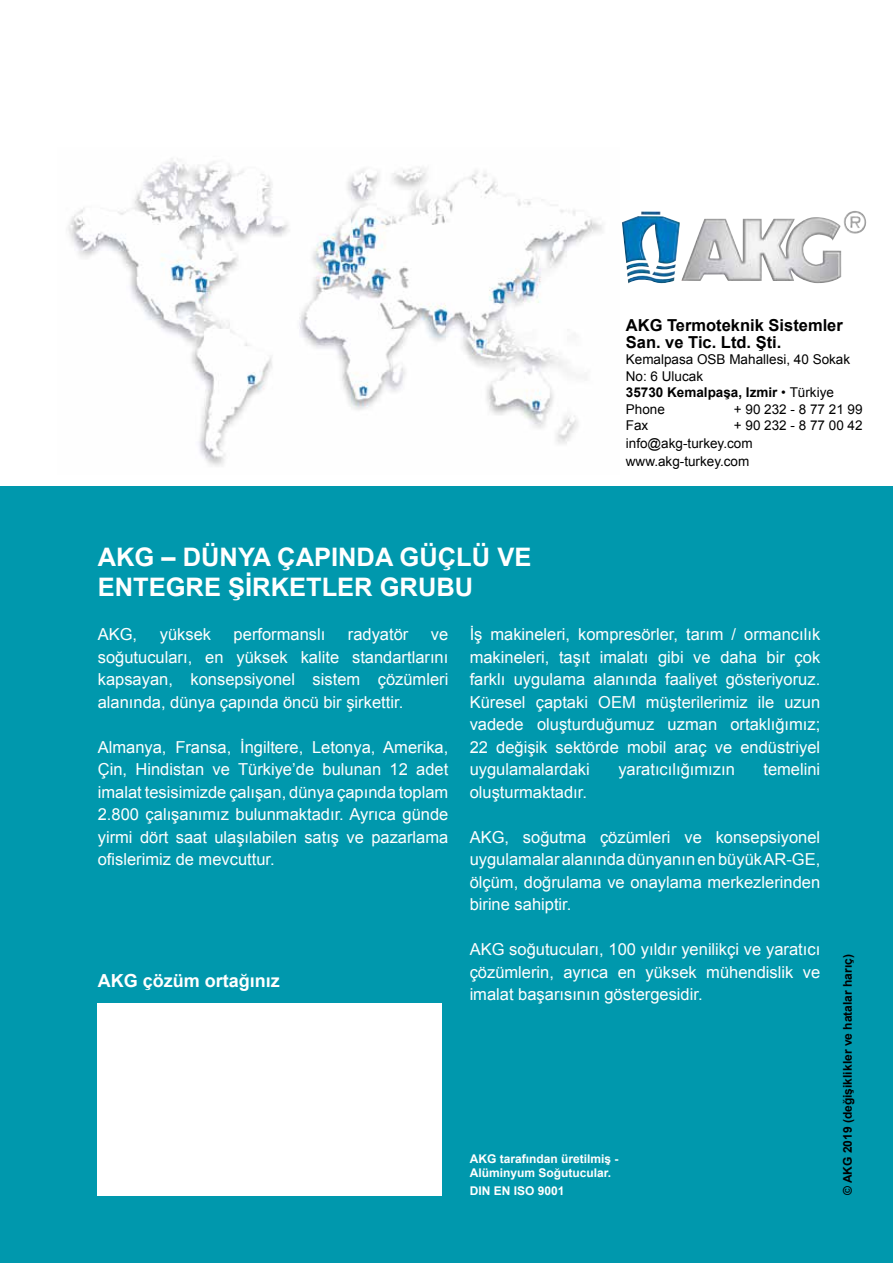
<style>
.page{position:relative;width:893px;height:1263px;background:#fff}
.page>*{position:absolute;margin:0;border:0;box-sizing:border-box;transform-origin:0 0}
.t1{font:700 25.5px/30px "Arial";color:#fff}
.t2{font:700 18px "Arial";color:#fff}
.t3{font:16.5px/22.5px "Arial";color:#fff;text-align:justify}
.t4{font:700 16.5px/16.5px "Arial";color:#000}
.t5{font:13.5px/16.5px "Arial";color:#000}
.t6{font:700 12px/14.4px "Arial";color:#fff}
.t7{font:700 12px "Arial";color:#000}
.s1{font-weight:700}
</style>
<div class="page">
<div style="left:0;top:487px;width:893px;height:776px;background:#0098ad"></div>
<img style="left:68px;top:158px;width:534px;height:308px">
<div style="left:98px;top:1003px;width:344px;height:193px;background:#fff"></div>
<img style="left:622px;top:211px;width:244px;height:73px">
<p class="t4" style="left:626px;top:318px;width:219px">AKG Termoteknik Sistemler<br>San. ve Tic. Ltd. Şti.</p>
<p class="t5" style="left:626px;top:351px;width:226px">Kemalpasa OSB Mahallesi, 40 Sokak<br>No: 6 Ulucak<br><span class="s1">35730 Kemalpaşa, Izmir</span> • Тürkiye<br>Phone</p>
<p class="t5" style="left:734px;top:401px;width:130px">+ 90 232 - 8 77 21 99</p>
<h1 class="t1" style="left:98px;top:543px;width:435px">AKG – DÜNYA ÇAPINDA GÜÇLÜ VE<br>ENTEGRE ŞİRKETLER GRUBU</h1>
<p class="t5" style="left:626px;top:417px;width:238px;line-height:18px;text-indent:108px">+ 90 232 - 8 77 00 42 info@akg-turkey.com www.akg-turkey.com</p>
<p class="t5" style="left:626px;top:417px;width:24px">Fax</p>
<p class="t3" style="left:98px;top:623px;width:41px">AKG,</p>
<p class="t3" style="left:160px;top:623px;width:53px">yüksek</p>
<p class="t3" style="left:234px;top:623px;width:93px">performanslı</p>
<p class="t3" style="left:348px;top:623px;width:62px">radyatör</p>
<p class="t3" style="left:98px;top:623px;width:352px;text-indent:333px">ve soğutucuları, en yüksek kalite standartlarını kapsayan, konsepsiyonel sistem çözümleri alanında, dünya çapında öncü bir şirkettir.</p>
<p class="t3" style="left:98px;top:736px;width:352px">Almanya, Fransa, İngiltere, Letonya, Amerika, Çin, Hindistan ve Türkiye’de bulunan 12 adet imalat tesisimizde çalışan, dünya çapında toplam 2.800 çalışanımız bulunmaktadır. Ayrıca günde yirmi dört saat ulaşılabilen satış ve pazarlama ofislerimiz de mevcuttur.</p>
<p class="t2" style="left:98px;top:969px;width:184px">AKG çözüm ortağınız</p>
<p class="t3" style="left:470px;top:623px;width:352px">İş makineleri, kompresörler, tarım / ormancılık makineleri, taşıt imalatı gibi ve daha bir çok farklı uygulama alanında faaliyet gösteriyoruz.<br>Küresel çaptaki OEM müşterilerimiz ile uzun vadede oluşturduğumuz uzman ortaklığımız; 22 değişik sektörde mobil araç ve endüstriyel uygulamalardaki</p>
<p class="t3" style="left:618px;top:758px;width:118px">yaratıcılığımızın</p>
<p class="t3" style="left:763px;top:758px;width:58px">temelini</p>
<p class="t3" style="left:470px;top:781px;width:119px">oluşturmaktadır.</p>
<p class="t3" style="left:470px;top:826px;width:352px">AKG, soğutma çözümleri ve konsepsiyonel uygulamalar alanında dünyanın en büyük AR-GE, ölçüm, doğrulama ve onaylama merkezlerinden birine sahiptir.</p>
<p class="t3" style="left:470px;top:938px;width:352px">AKG soğutucuları, 100 yıldır yenilikçi ve yaratıcı çözümlerin, ayrıca en yüksek mühendislik ve imalat başarısının göstergesidir.</p>
<p class="t6" style="left:470px;top:1152px;width:150px">AKG tarafından üretilmiş -<br>Alüminyum Soğutucular.</p>
<p class="t6" style="left:470px;top:1184px;width:96px">DIN EN ISO 9001</p>
<p class="t7" style="left:840px;top:1195px;width:242px;rotate:-90deg">© AKG 2019 (değişiklikler ve hatalar harıç)</p>
</div>
